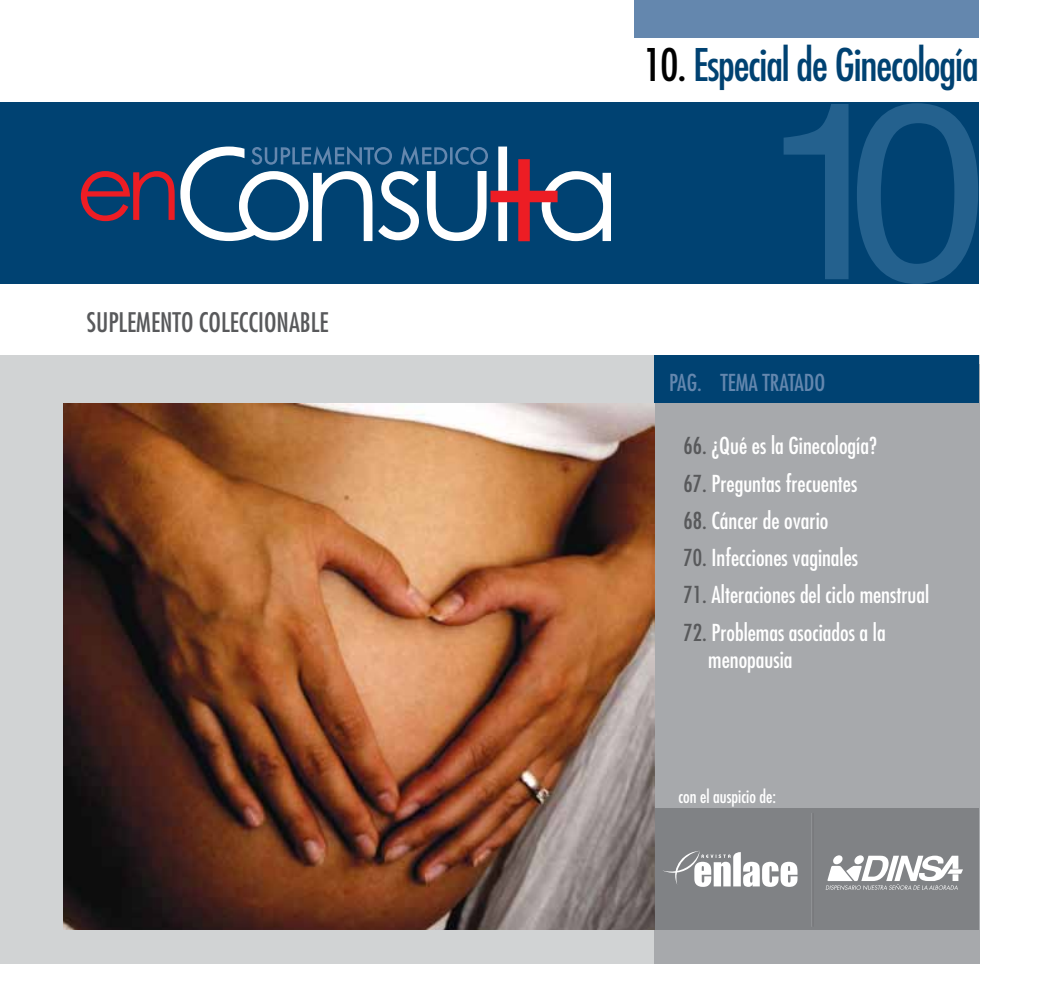
<style>
.page{position:relative;width:1042px;height:993px;background:#fff}
.page>*{position:absolute;margin:0;border:0;box-sizing:border-box;transform-origin:0 0}
.t1{font:251.47px "Helvetica";color:#24618e}
.t2{font:condensed 43.75px "Futura";letter-spacing:-.025em;color:#004272}
.t3{font:condensed 26.25px "Futura";color:#58595b}
.t4{font:condensed 22.75px/27.3px "Futura";color:#fff}
.t5{font:condensed 22.75px "Futura";color:#6487ae}
.t6{font:condensed 17.5px "Futura";color:#fff}
.s1{color:#000}
.s2{color:#58595b}
</style>
<div class="page">
<div style="left:0;top:355px;width:979px;height:608px;background:#d1d3d4"></div>
<div style="left:654px;top:364px;width:325px;height:598px;background:#a7a9ac"></div>
<div style="left:655px;top:808px;width:323px;height:121px;background:#808285"></div>
<svg style="left:663px;top:851px;width:134px;height:35px"></svg>
<hr style="left:812px;top:812px;width:1px;height:114px;background:#6d6e71">
<svg style="left:826px;top:855px;width:137px;height:34px"></svg>
<div style="left:0;top:102px;width:978px;height:182px;background:#004272"></div>
<div style="left:634px;top:0;width:344px;height:37px;background:#6487ae"></div>
<svg style="left:81px;top:146px;width:530px;height:95px"></svg>
<div style="left:654px;top:355px;width:325px;height:48px;background:#004272"></div>
<img style="left:64px;top:403px;width:590px;height:526px">
<p class="t3" style="left:87px;top:306px;width:243px">SUPLEMENTO COLECCIONABLE</p>
<h2 class="t2" style="left:644px;top:37px;width:336px"><span class="s1">10.</span> Especial de Ginecología</h2>
<h1 class="t1" style="left:759px;top:-3px;width:231px">10</h1>
<p class="t5" style="left:669px;top:368px;width:158px">PAG. TEMA TRATADO</p>
<p class="t4" style="left:683px;top:432px;width:195px"><span class="s2">66.</span> ¿Qué es la Ginecología?</p>
<p class="t4" style="left:683px;top:469px;width:175px"><span class="s2">67.</span> Preguntas frecuentes</p>
<p class="t4" style="left:683px;top:506px;width:146px"><span class="s2">68.</span> Cáncer de ovario</p>
<p class="t4" style="left:683px;top:543px;width:176px"><span class="s2">70.</span> Infecciones vaginales</p>
<p class="t4" style="left:683px;top:580px;width:247px"><span class="s2">71.</span> Alteraciones del ciclo menstrual</p>
<p class="t4" style="left:708px;top:618px;width:179px;text-indent:-25px"><span class="s2">72.</span> Problemas asociados a la menopausia</p>
<p class="t6" style="left:678px;top:785px;width:99px">con el auspicio de:</p>
</div>
